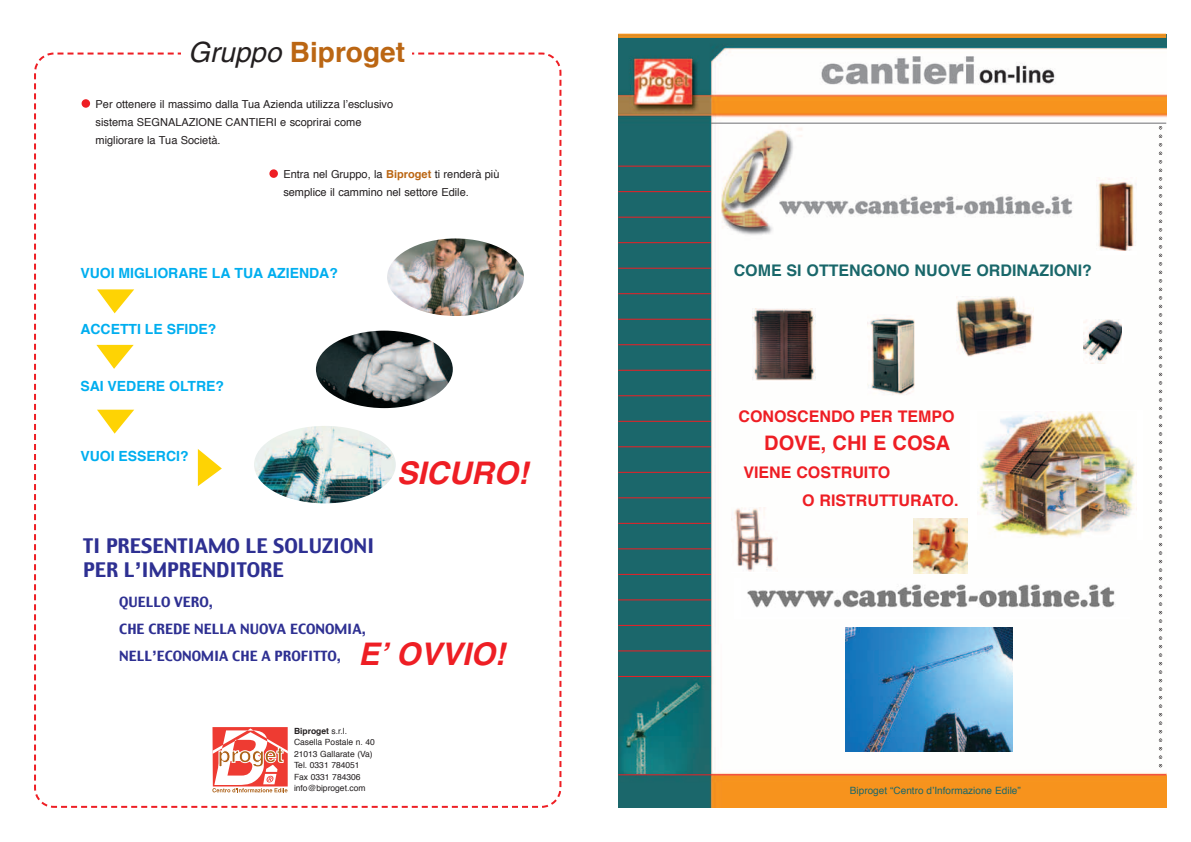
<style>
.page{position:relative;width:1191px;height:842px;background:#fff}
.page>*{position:absolute;margin:0;border:0;box-sizing:border-box;transform-origin:0 0}
.t1{font:italic 700 31.2px "Helvetica";color:#ee1e24}
.t2{font:700 28px "Helvetica";color:#bb6613}
.t3{font:20px/24px "Charcoal";color:#2e3092}
.t4{font:700 20px "Helvetica";color:#ee1e24}
.t5{font:700 16px/28px "Helvetica";color:#ee1e24}
.t6{font:700 16px "Helvetica";color:#19676a}
.t7{font:700 14px "Helvetica";color:#00aeef}
.t8{font:14px/27px "Charcoal";color:#2e3092}
.t9{font:11px/18px "Helvetica";color:#231f20}
.t10{font:10px "Helvetica";color:#19676a}
.t11{font:8.5px/11.5px "Helvetica";color:#231f20}
.s1{font-weight:400;font-style:italic;color:#231f20}
.s2{font-weight:700;color:#bb6613}
.s3{font-weight:700}
</style>
<div class="page">
<img style="left:618px;top:38px;width:548px;height:769px">
<hr style="left:618px;top:166px;width:92px;height:1px;background:#ee1e24">
<hr style="left:618px;top:191px;width:92px;height:1px;background:#ee1e24">
<hr style="left:618px;top:217px;width:92px;height:1px;background:#ee1e24">
<hr style="left:618px;top:242px;width:92px;height:1px;background:#ee1e24">
<hr style="left:618px;top:268px;width:92px;height:1px;background:#ee1e24">
<hr style="left:618px;top:293px;width:92px;height:1px;background:#ee1e24">
<hr style="left:618px;top:319px;width:92px;height:1px;background:#ee1e24">
<hr style="left:618px;top:344px;width:92px;height:1px;background:#ee1e24">
<hr style="left:618px;top:370px;width:92px;height:1px;background:#ee1e24">
<hr style="left:618px;top:395px;width:92px;height:1px;background:#ee1e24">
<hr style="left:618px;top:421px;width:92px;height:1px;background:#ee1e24">
<hr style="left:618px;top:446px;width:92px;height:1px;background:#ee1e24">
<hr style="left:618px;top:472px;width:92px;height:1px;background:#ee1e24">
<hr style="left:618px;top:497px;width:92px;height:1px;background:#ee1e24">
<hr style="left:618px;top:523px;width:92px;height:1px;background:#ee1e24">
<hr style="left:618px;top:548px;width:92px;height:1px;background:#ee1e24">
<hr style="left:618px;top:574px;width:92px;height:1px;background:#ee1e24">
<hr style="left:618px;top:599px;width:92px;height:1px;background:#ee1e24">
<hr style="left:618px;top:625px;width:92px;height:1px;background:#ee1e24">
<hr style="left:618px;top:650px;width:92px;height:1px;background:#ee1e24">
<hr style="left:618px;top:676px;width:92px;height:1px;background:#ee1e24">
<hr style="left:618px;top:774px;width:548px;height:1px;background:#ee1e24">
<svg style="left:1158px;top:126px;width:4px;height:641px"></svg>
<hr style="left:618px;top:34px;width:548px;height:1px;background:#f7931d">
<hr style="left:618px;top:35px;width:548px;height:1px;background:#f7931d">
<hr style="left:618px;top:36px;width:548px;height:1px;background:#f7931d">
<hr style="left:618px;top:37px;width:548px;height:1px;background:#f7931d">
<hr style="left:711px;top:123px;width:455px;height:1px;background:#6d6e71">
<div style="left:734px;top:578px;width:395px;height:40px;background:#fff"></div>
<img style="left:747px;top:584px;width:368px;height:24px">
<svg style="left:34px;top:52px;width:528px;height:756px"></svg>
<svg style="left:49px;top:804px;width:10px;height:4px"></svg>
<div style="left:181px;top:41px;width:231px;height:40px;background:#fff"></div>
<div style="left:82px;top:99px;width:8px;height:9px;background:#ee1e24;border-radius:50%"></div>
<div style="left:269px;top:169px;width:9px;height:9px;background:#ee1e24;border-radius:50%"></div>
<svg style="left:97px;top:289px;width:37px;height:24px"></svg>
<svg style="left:96px;top:345px;width:38px;height:24px"></svg>
<svg style="left:97px;top:410px;width:37px;height:24px"></svg>
<svg style="left:198px;top:449px;width:24px;height:37px"></svg>
<div style="left:82px;top:537px;width:430px;height:215px;background:#fff"></div>
<svg style="left:211px;top:752px;width:79px;height:42px"></svg>
<svg style="left:212px;top:727px;width:76px;height:65px"></svg>
<div style="left:1096px;top:177px;width:40px;height:78px;background:#fff"></div>
<img style="left:1096px;top:177px;width:40px;height:74px">
<div style="left:731px;top:507px;width:46px;height:66px;background:#fff"></div>
<img style="left:731px;top:507px;width:46px;height:64px">
<div style="left:1079px;top:320px;width:44px;height:43px;background:#fff"></div>
<img style="left:1083px;top:320px;width:38px;height:43px">
<div style="left:752px;top:309px;width:63px;height:73px;background:#fcf5f2"></div>
<img style="left:752px;top:309px;width:63px;height:71px">
<div style="left:969px;top:410px;width:173px;height:130px;background:#fff"></div>
<img style="left:977px;top:411px;width:158px;height:127px">
<img style="left:254px;top:426px;width:142px;height:77px;border-radius:50%">
<img style="left:316px;top:331px;width:137px;height:77px;border-radius:50%">
<img style="left:387px;top:238px;width:137px;height:78px;border-radius:50%">
<img style="left:845px;top:627px;width:167px;height:124px">
<img style="left:867px;top:315px;width:52px;height:81px">
<img style="left:913px;top:518px;width:54px;height:55px">
<img style="left:956px;top:297px;width:77px;height:59px">
<h2 class="t2" style="left:188px;top:41px;width:219px"><span class="s1">Gruppo</span> Biproget</h2>
<p class="t9" style="left:96px;top:96px;width:299px">Per ottenere il massimo dalla Tua Azienda utilizza l’esclusivo sistema SEGNALAZIONE CANTIERI e scoprirai come migliorare la Tua Società.</p>
<p class="t9" style="left:283px;top:166px;width:218px">Entra nel Gruppo, la <span class="s2">Biproget</span> ti renderà più semplice il cammino nel settore Edile.</p>
<p class="t7" style="left:80px;top:267px;width:259px">VUOI MIGLIORARE LA TUA AZIENDA?</p>
<p class="t7" style="left:80px;top:323px;width:138px">ACCETTI LE SFIDE?</p>
<p class="t7" style="left:80px;top:380px;width:145px">SAI VEDERE OLTRE?</p>
<p class="t7" style="left:80px;top:451px;width:110px">VUOI ESSERCI?</p>
<h1 class="t1" style="left:397px;top:462px;width:139px">SICURO!</h1>
<h3 class="t3" style="left:83px;top:533px;width:293px">TI PRESENTIAMO LE SOLUZIONI<br>PER L’IMPRENDITORE</h3>
<p class="t8" style="left:119px;top:588px;width:248px">QUELLO VERO,<br>CHE CREDE NELLA NUOVA ECONOMIA,<br>NELL’ECONOMIA CHE A PROFITTO,</p>
<h1 class="t1" style="left:358px;top:643px;width:155px">E’ OVVIO!</h1>
<p class="t11" style="left:294px;top:726px;width:82px"><span class="s3">Biproget</span> s.r.l.<br>Casella Postale n. 40<br>21013 Gallarate (Va)<br>Tel. 0331 784051<br>Fax 0331 784306 info@biproget.com</p>
<h3 class="t6" style="left:733px;top:263px;width:360px">COME SI OTTENGONO NUOVE ORDINAZIONI?</h3>
<h3 class="t5" style="left:738px;top:403px;width:217px">CONOSCENDO PER TEMPO</h3>
<h3 class="t4" style="left:764px;top:434px;width:188px">DOVE, CHI E COSA</h3>
<h3 class="t5" style="left:802px;top:459px;width:158px;text-indent:-59px">VIENE COSTRUITO<br>O RISTRUTTURATO.</h3>
<p class="t10" style="left:850px;top:786px;width:172px">Biproget “Centro d’Informazione Edile”</p>
</div>
